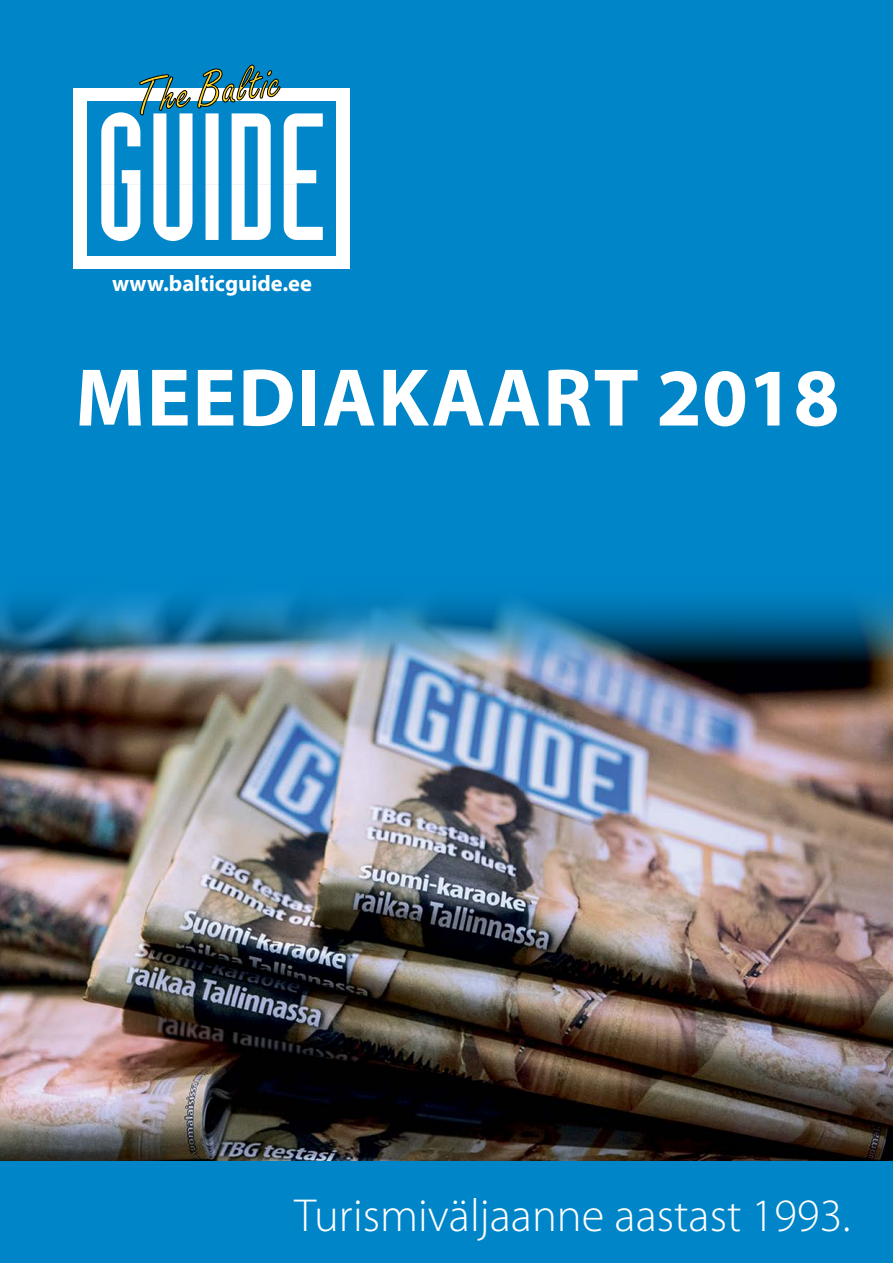
<style>
.page{position:relative;width:893px;height:1263px;background:#0085c8}
.page>*{position:absolute;margin:0;border:0;box-sizing:border-box;transform-origin:0 0}
.t1{font:700 82.5px "Myriad Pro";letter-spacing:.02em;color:#fff}
.t2{font:300 46.5px "Myriad Pro";color:#fff}
.t3{font:700 22.5px "Myriad Pro";color:#fff}
</style>
<div class="page">
<div style="left:74px;top:88px;width:276px;height:180px;background:#fff"></div>
<div style="left:88px;top:101px;width:248px;height:154px;background:#0086c9"></div>
<svg style="left:101px;top:65px;width:222px;height:176px"></svg>
<img style="left:0;top:596px;width:893px;height:565px">
<p class="t3" style="left:112px;top:268px;width:201px">www.balticguide.ee</p>
<h1 class="t1" style="left:75px;top:344px;width:766px">meediakaart 2018</h1>
<p class="t2" style="left:294px;top:1187px;width:557px">Turismiväljaanne aastast 1993.</p>
</div>
